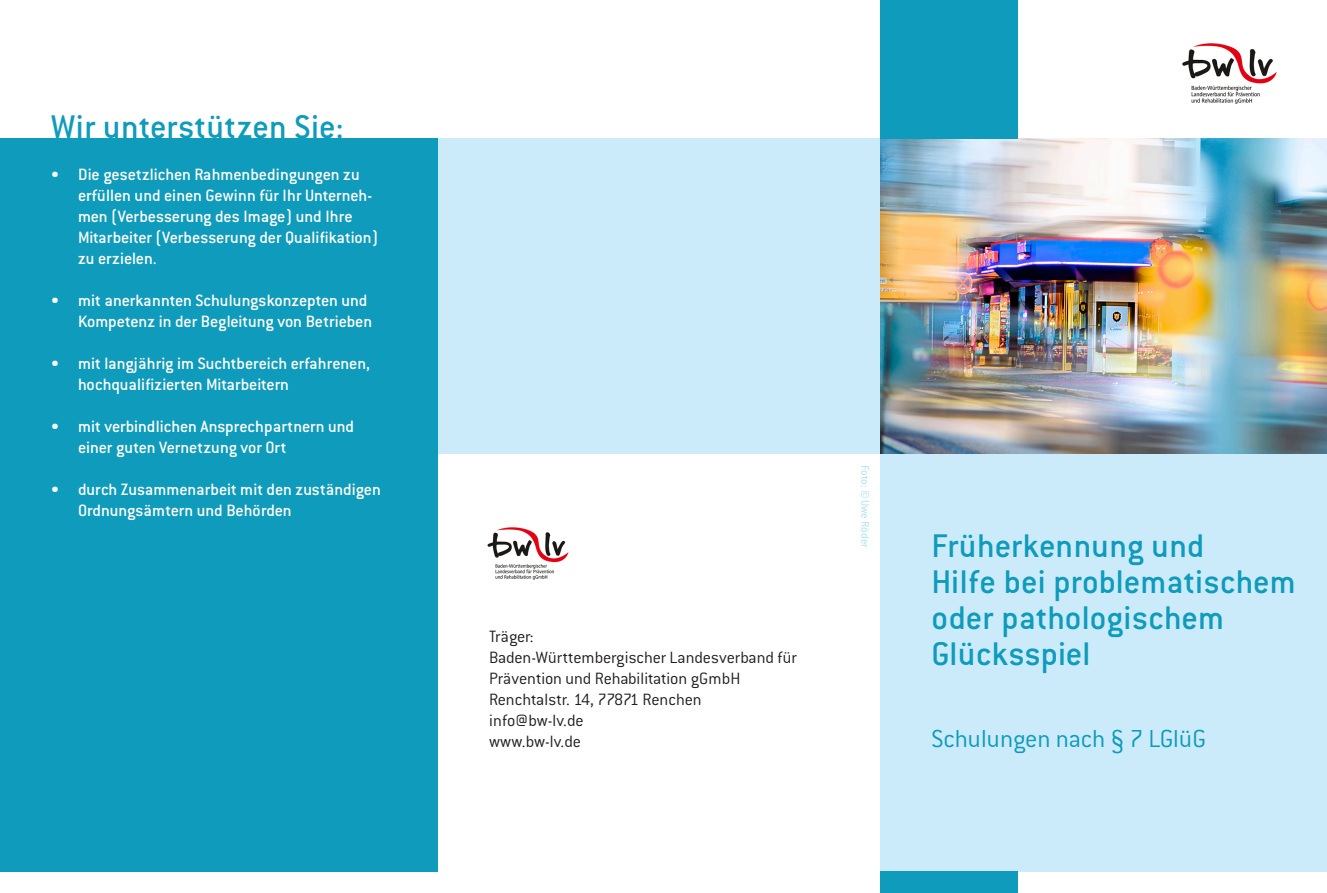
<style>
.page{position:relative;width:1327px;height:893px;background:#fff}
.page>*{position:absolute;margin:0;border:0;box-sizing:border-box;transform-origin:0 0}
.headline_rot{font:500 36px/36px "Conduit ITC";letter-spacing:.005em;color:#0f9bbb}
.Fliesstext{font:300 27px "Conduit ITC";letter-spacing:-.005em;color:#0f9bbb}
.Fliesstext-2{font:500 18px/21px "Conduit ITC";letter-spacing:-.005em;color:#fff}
.Fliesstext-3{font:300 18px "Conduit ITC";letter-spacing:-.005em;color:#231f20}
.Fliesstext-4{font:300 12px "Conduit ITC";color:#a8dff9}
</style>
<div class="page">
<div style="left:880px;top:444px;width:447px;height:428px;background:#cbebfb"></div>
<div style="left:438px;top:138px;width:889px;height:315px;background:#cbebfb"></div>
<div style="left:0;top:138px;width:438px;height:734px;background:#0f9bbb"></div>
<img style="left:1182px;top:43px;width:95px;height:61px">
<img style="left:487px;top:527px;width:82px;height:53px">
<img style="left:880px;top:138px;width:447px;height:315px">
<div style="left:880px;top:872px;width:138px;height:21px;background:#0f9bbb"></div>
<div style="left:880px;top:0;width:138px;height:138px;background:#0f9bbb"></div>
<p class="headline_rot" style="left:51px;top:108px;width:294px">Wir unterstützen Sie:</p>
<p class="Fliesstext-2" style="left:78px;top:164px;width:302px;text-indent:-27px">• Die gesetzlichen Rahmenbedingungen zu erfüllen und einen Gewinn für Ihr Unterneh&shy;men (Verbesserung des Image) und Ihre Mitarbeiter (Verbesserung der Qualifikation) zu erzielen.</p>
<p class="Fliesstext-2" style="left:51px;top:290px;width:323px;text-align:right">• mit anerkannten Schulungskonzepten und<br>Kompetenz in der Begleitung von Betrieben</p>
<p class="Fliesstext-2" style="left:78px;top:353px;width:293px;text-indent:-27px">• mit langjährig im Suchtbereich erfahrenen, hochqualifizierten Mitarbeitern</p>
<p class="Fliesstext-2" style="left:78px;top:416px;width:277px;text-indent:-27px">• mit verbindlichen Ansprechpartnern und einer guten Vernetzung vor Ort</p>
<p class="Fliesstext-2" style="left:78px;top:479px;width:304px;text-indent:-27px">• durch Zusammenarbeit mit den zuständigen<br>Ordnungsämtern und Behörden</p>
<p class="Fliesstext-3" style="left:489px;top:627px;width:46px">Träger:</p>
<p class="Fliesstext-3" style="left:489px;top:648px;width:309px">Baden-Württembergischer Landesverband für</p>
<p class="Fliesstext-3" style="left:489px;top:669px;width:253px">Prävention und Rehabilitation gGmbH</p>
<p class="Fliesstext-3" style="left:489px;top:690px;width:214px">Renchtalstr. 14, 77871 Renchen</p>
<p class="Fliesstext-3" style="left:489px;top:711px;width:96px">info@bw-lv.de</p>
<p class="Fliesstext-3" style="left:489px;top:732px;width:94px">www.bw-lv.de</p>
<p class="Fliesstext-4" style="left:872px;top:465px;width:84px;rotate:90deg">Foto: © Uwe Röder</p>
<p class="headline_rot" style="left:931px;top:528px;width:274px">Früherkennung und</p>
<p class="headline_rot" style="left:931px;top:564px;width:366px">Hilfe bei problematischem oder pathologischem</p>
<p class="headline_rot" style="left:931px;top:636px;width:160px">Glücksspiel</p>
<p class="Fliesstext" style="left:931px;top:724px;width:276px">Schulungen nach § 7 LGlüG</p>
</div>
